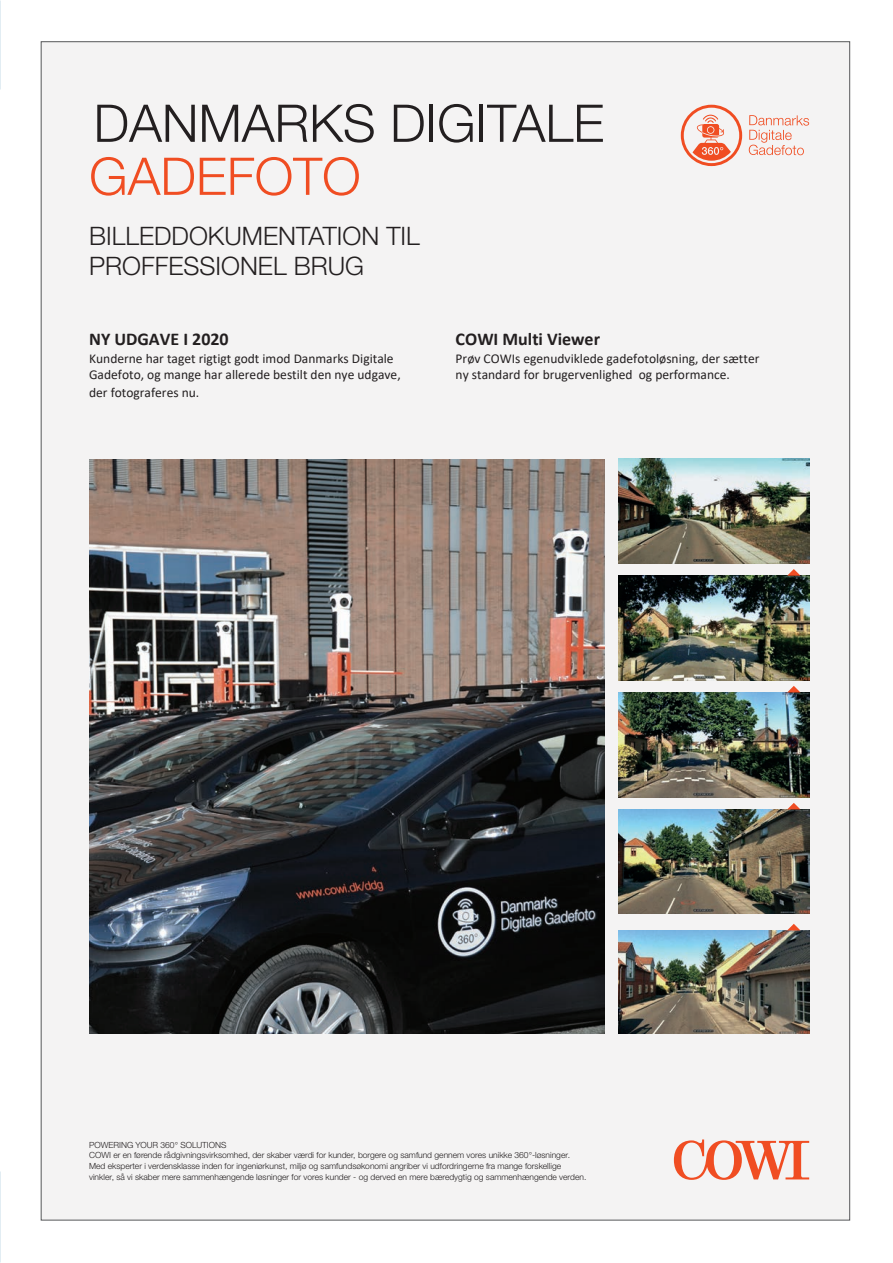
<style>
.page{position:relative;width:893px;height:1263px;background:#fff}
.page>*{position:absolute;margin:0;border:0;box-sizing:border-box;transform-origin:0 0}
.t1{font:300 51.9px "Helvetica Neue LT Std";color:#231f20}
.t2{font:300 51.9px "Helvetica Neue LT Std";color:#f04d22}
.t3{font:300 25.5px/30.6px "Helvetica Neue LT Std";color:#231f20}
.t4{font:700 18px "Calibri";color:#231f20}
.t5{font:13.5px/16.2px "Calibri";color:#231f20}
.t6{font:300 8.55px/10.6px "Helvetica Neue LTW1 G";color:#231f20}
</style>
<div class="page">
<div style="left:41px;top:42px;width:809px;height:1178px;background:#f4f3f3"></div>
<svg style="left:674px;top:1139px;width:135px;height:41px"></svg>
<svg style="left:749px;top:115px;width:60px;height:40px"></svg>
<svg style="left:681px;top:105px;width:61px;height:61px"></svg>
<img style="left:89px;top:459px;width:516px;height:575px">
<img style="left:619px;top:459px;width:190px;height:104px">
<img style="left:619px;top:576px;width:190px;height:104px">
<img style="left:619px;top:693px;width:190px;height:104px">
<img style="left:619px;top:809px;width:190px;height:105px">
<img style="left:619px;top:930px;width:190px;height:104px">
<svg style="left:787px;top:569px;width:13px;height:7px"></svg>
<svg style="left:787px;top:686px;width:13px;height:6px"></svg>
<svg style="left:787px;top:803px;width:13px;height:6px"></svg>
<svg style="left:787px;top:924px;width:13px;height:6px"></svg>
<h1 class="t1" style="left:94px;top:92px;width:512px">DANMARKS DIGITALE</h1>
<h1 class="t2" style="left:89px;top:145px;width:273px">GADEFOTO</h1>
<h2 class="t3" style="left:89px;top:220px;width:332px">BILLEDDOKUMENTATION TIL<br>PROFFESSIONEL BRUG</h2>
<h3 class="t4" style="left:89px;top:326px;width:141px">NY UDGAVE I 2020</h3>
<h3 class="t5" style="left:89px;top:350px;width:313px">Kunderne har taget rigtigt godt imod Danmarks Digitale<br>Gadefoto, og mange har allerede bestilt den nye udgave,</h3>
<h3 class="t5" style="left:89px;top:384px;width:112px">der fotograferes nu.</h3>
<h3 class="t4" style="left:456px;top:326px;width:146px">COWI Multi Viewer</h3>
<h3 class="t5" style="left:456px;top:350px;width:305px">Prøv COWIs egenudviklede gadefotoløsning, der sætter ny standard for brugervenlighed og performance.</h3>
<p class="t6" style="left:89px;top:1139px;width:499px">POWERING YOUR 360° SOLUTIONS<br>COWI er en førende rådgivningsvirksomhed, der skaber værdi for kunder, borgere og samfund gennem vores unikke 360°-løsninger.<br>Med eksperter i verdensklasse inden for ingeniørkunst, miljø og samfundsøkonomi angriber vi udfordringerne fra mange forskellige vinkler, så vi skaber mere sammenhængende løsninger for vores kunder - og derved en mere bæredygtig og sammenhængende verden.</p>
</div>
